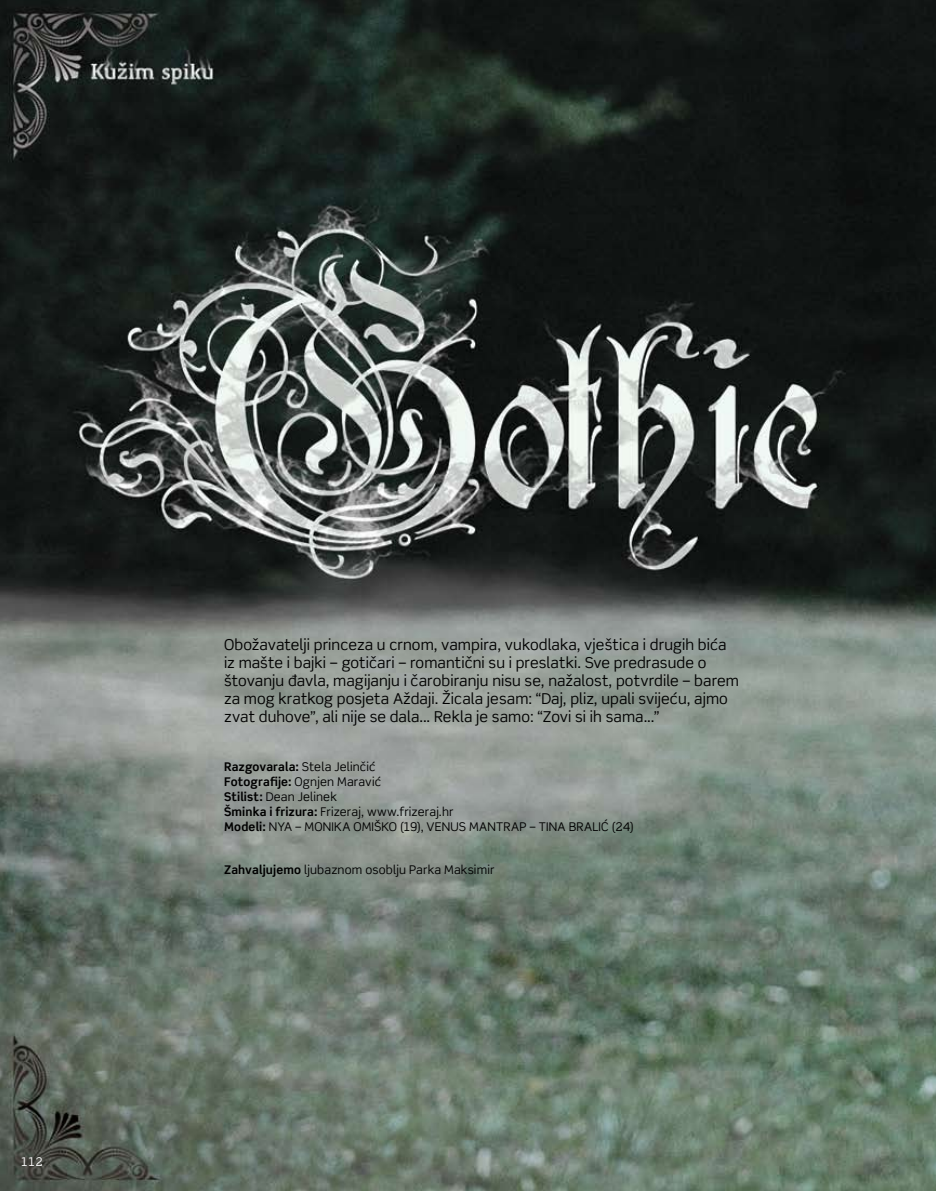
<style>
.page{position:relative;width:936px;height:1191px;background:#fff}
.page>*{position:absolute;margin:0;border:0;box-sizing:border-box;transform-origin:0 0}
.t1{font:15px/18px "Scene Std";letter-spacing:.005em;color:#000}
.t2{font:12px/15px "Scene Std";letter-spacing:.015em;color:#000}
.t3{font:12px "Scene Std";color:#fff}
.s1{font-weight:700}
</style>
<div class="page">
<img style="left:0;top:0;width:935px;height:1191px">
<p class="t3" style="left:21px;top:1154px;width:23px">112</p>
<p class="t1" style="left:224px;top:635px;width:516px">Obožavatelji princeza u crnom, vampira, vukodlaka, vještica i drugih bića iz mašte i bajki – gotičari – romantični su i preslatki. Sve predrasude o štovanju đavla, magijanju i čarobiranju nisu se, nažalost, potvrdile – barem za mog kratkog posjeta Aždaji. Žicala jesam: “Daj, pliz, upali svijeću, ajmo zvat duhove”, ali nije se dala... Rekla je samo: “Zovi si ih sama...”</p>
<p class="t2" style="left:224px;top:759px;width:411px"><span class="s1">Razgovarala:</span> Stela Jelinčić<br><span class="s1">Fotografije:</span> Ognjen Maravić<br><span class="s1">Stilist:</span> Dean Jelinek<br><span class="s1">Šminka i frizura:</span> Frizeraj, www.frizeraj.hr<br><span class="s1">Modeli:</span> NYA – MONIKA OMIŠKO (19), VENUS MANTRAP – TINA BRALIĆ (24)</p>
<p class="t2" style="left:224px;top:862px;width:272px"><span class="s1">Zahvaljujemo</span> ljubaznom osoblju Parka Maksimir</p>
</div>
